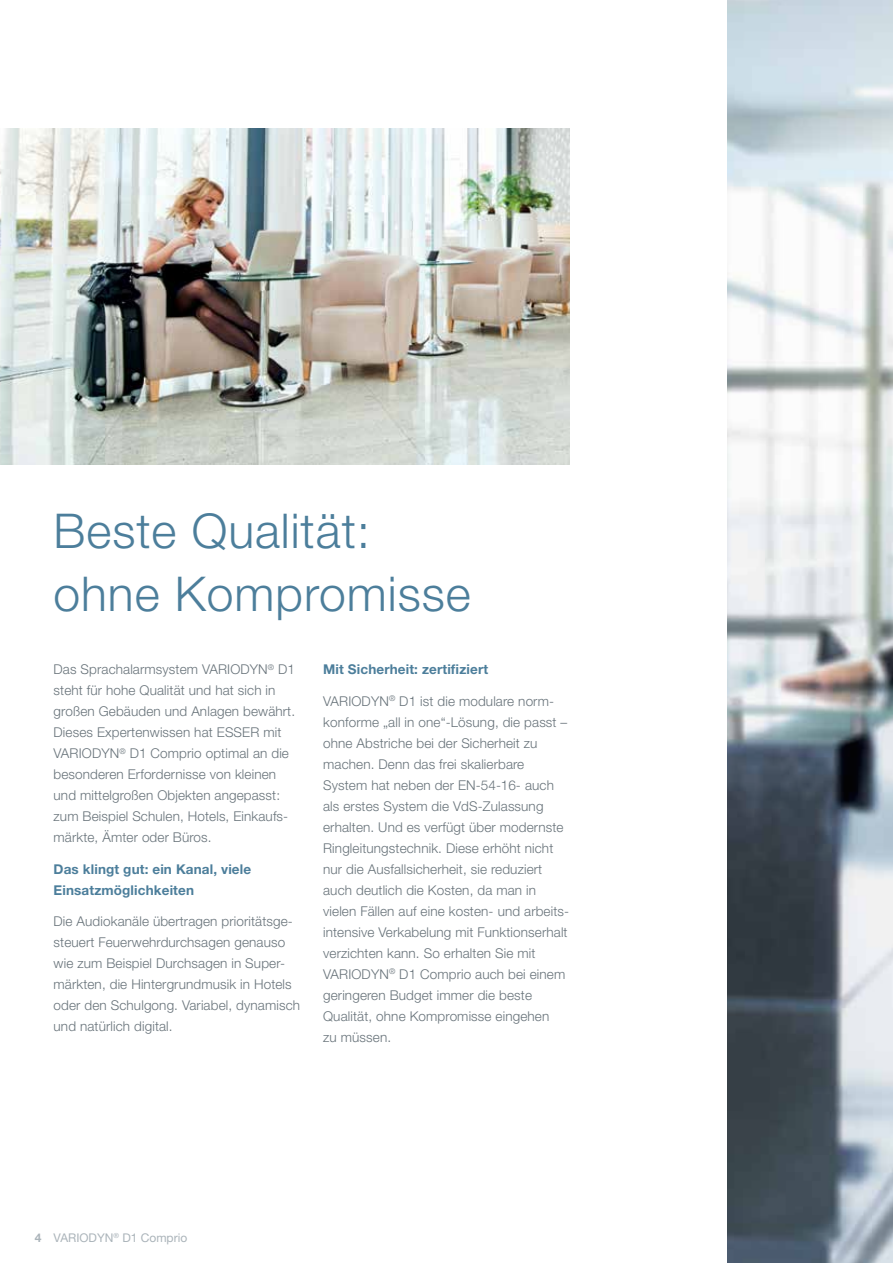
<style>
.page{position:relative;width:893px;height:1263px;background:#fff}
.page>*{position:absolute;margin:0;border:0;box-sizing:border-box;transform-origin:0 0}
.t1{font:300 48px/63px "Helvetica Neue LT Std";letter-spacing:.02em;color:#4c7e9b}
.t2{font:300 13.5px/21px "Helvetica Neue LT Std";letter-spacing:.01em;color:#68737a}
.t3{font:700 13.5px/21px "Helvetica Neue LT Std";letter-spacing:.01em;color:#4c7e9b}
.t4{font:12px "Helvetica Neue LT Std";color:#abb4ba}
.t5{font:700 12px "Helvetica Neue LT Std";color:#abb4ba}
</style>
<div class="page">
<img style="left:728px;top:0;width:165px;height:1263px">
<img style="left:0;top:128px;width:570px;height:336px">
<h1 class="t1" style="left:54px;top:499px;width:419px">Beste Qualität: ohne Kompromisse</h1>
<p class="t2" style="left:54px;top:659px;width:243px">Das Sprachalarmsystem VARIODYN<sup>®</sup> D1 steht für hohe Qualität und hat sich in großen Gebäuden und Anlagen bewährt.<br>Dieses Expertenwissen hat ESSER mit VARIODYN<sup>®</sup> D1 Comprio optimal an die besonderen Erfordernisse von kleinen und mittelgroßen Objekten angepasst: zum Beispiel Schulen, Hotels, Einkaufs&shy;märkte, Ämter oder Büros.</p>
<p class="t3" style="left:54px;top:858px;width:199px">Das klingt gut: ein Kanal, viele<br>Einsatzmöglichkeiten</p>
<p class="t2" style="left:54px;top:911px;width:248px">Die Audiokanäle übertragen prioritätsge&shy;steuert Feuerwehrdurchsagen genauso wie zum Beispiel Durchsagen in Super&shy;märkten, die Hintergrundmusik in Hotels oder den Schulgong. Variabel, dynamisch und natürlich digital.</p>
<p class="t3" style="left:323px;top:659px;width:166px">Mit Sicherheit: zertifiziert</p>
<p class="t2" style="left:323px;top:690px;width:247px">VARIODYN<sup>®</sup> D1 ist die modulare norm&shy;konforme „all in one“-Lösung, die passt – ohne Abstriche bei der Sicherheit zu machen. Denn das frei skalierbare System hat neben der EN-54-16- auch als erstes System die VdS-Zulassung erhalten. Und es verfügt über modernste Ringleitungstechnik. Diese erhöht nicht nur die Ausfallsicherheit, sie reduziert auch deutlich die Kosten, da man in vielen Fällen auf eine kosten- und arbeits&shy;intensive Verkabelung mit Funktionserhalt verzichten kann. So erhalten Sie mit VARIODYN<sup>®</sup> D1 Comprio auch bei einem geringeren Budget immer die beste Qualität, ohne Kompromisse eingehen<br>zu müssen.</p>
<p class="t5" style="left:35px;top:1230px;width:8px">4</p>
<p class="t4" style="left:54px;top:1230px;width:135px">VARIODYN<sup>®</sup> D1 Comprio</p>
</div>
